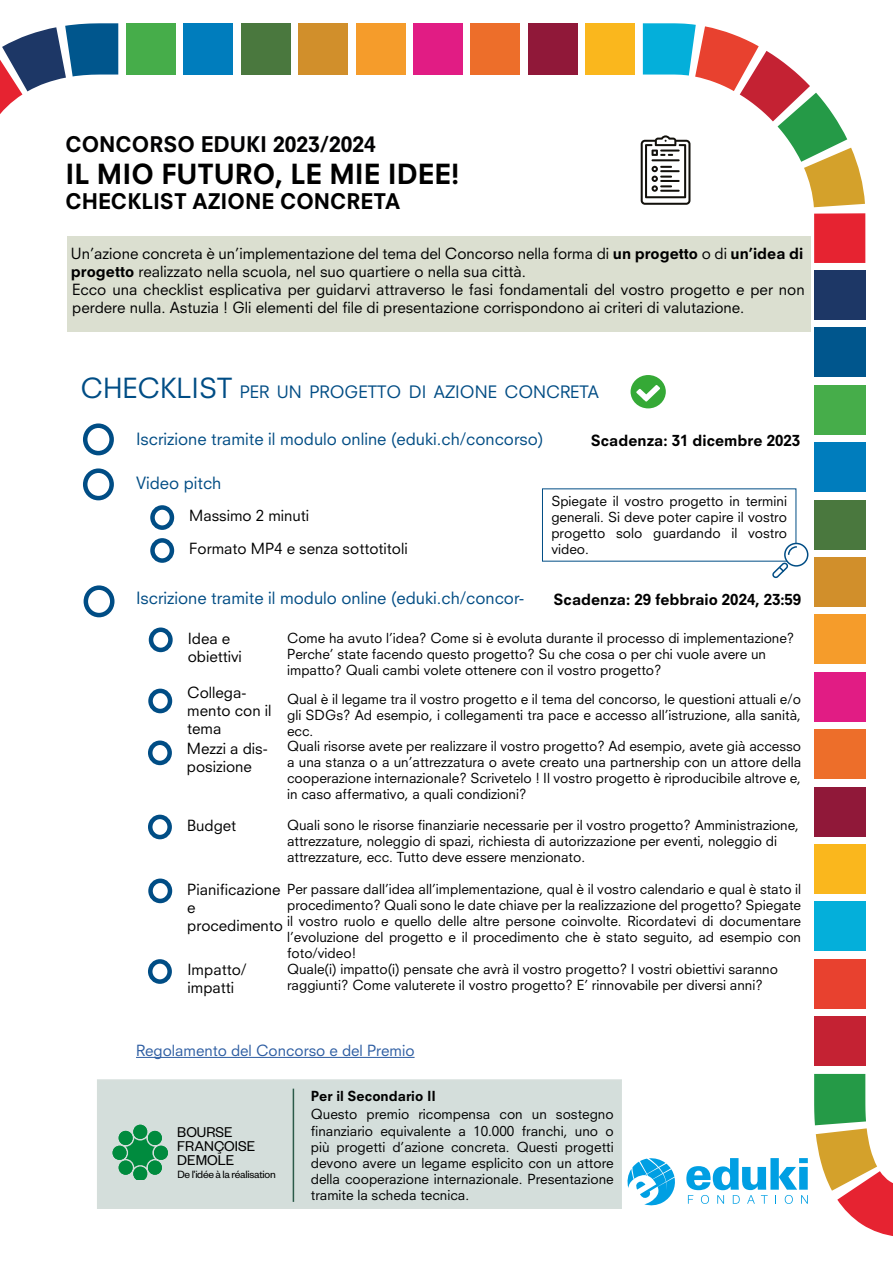
<style>
.page{position:relative;width:893px;height:1263px;background:#fff}
.page>*{position:absolute;margin:0;border:0;box-sizing:border-box;transform-origin:0 0}
.t1{font:800 27px "Neuzeit SLT Std";color:#000}
.t2{font:800 21px "Neuzeit SLT Std";color:#000}
.t3{font:800 21px "Neuzeit SLT Std";color:#020203}
.t4{font:16.65px "Neuzeit SLT Std Book SC618";color:#004c84}
.t5{font:16.5px "Neuzeit SLT Std";color:#004c84}
.t6{font:15.6px/13.8px "Founders Grotesk";color:#000}
.t7{font:15px/18px "Neuzeit SLT Std";color:#000}
.t8{font:800 15px "Neuzeit SLT Std";color:#000}
.t9{font:15px "Neuzeit SLT Std";color:#2d5da2}
.t10{font:13.5px/16.2px "Neuzeit SLT Std";color:#000;text-align:justify}
.t11{font:800 13.5px "Neuzeit SLT Std";color:#000}
.t12{font:11.55px "Founders Grotesk";letter-spacing:-.025em;color:#000}
.s1{font-weight:800}
.s2{font-family:"Neuzeit SLT Std";font-size:27px;color:#004d85}
</style>
<div class="page">
<svg style="left:814px;top:1074px;width:79px;height:162px"></svg>
<div style="left:814px;top:1016px;width:51px;height:50px;background:#c42233"></div>
<div style="left:814px;top:959px;width:51px;height:49px;background:#e8412f"></div>
<div style="left:814px;top:902px;width:51px;height:49px;background:#04afda"></div>
<div style="left:814px;top:844px;width:51px;height:50px;background:#fab71d"></div>
<div style="left:814px;top:787px;width:51px;height:49px;background:#901839"></div>
<div style="left:814px;top:729px;width:51px;height:50px;background:#ed6e2a"></div>
<div style="left:814px;top:672px;width:51px;height:49px;background:#e11c84"></div>
<div style="left:814px;top:615px;width:51px;height:49px;background:#f59c2b"></div>
<div style="left:814px;top:557px;width:51px;height:50px;background:#d18f2b"></div>
<div style="left:814px;top:500px;width:51px;height:49px;background:#4a783e"></div>
<div style="left:814px;top:442px;width:51px;height:50px;background:#007dbd"></div>
<div style="left:814px;top:385px;width:51px;height:49px;background:#46ad4a"></div>
<div style="left:814px;top:328px;width:51px;height:49px;background:#00568d"></div>
<div style="left:814px;top:270px;width:51px;height:50px;background:#1d3766"></div>
<div style="left:814px;top:213px;width:51px;height:50px;background:#e62331"></div>
<div style="left:585px;top:23px;width:50px;height:52px;background:#fab71d"></div>
<div style="left:528px;top:23px;width:49px;height:52px;background:#901839"></div>
<div style="left:471px;top:23px;width:49px;height:52px;background:#ed6e2a"></div>
<div style="left:413px;top:23px;width:50px;height:52px;background:#e11c84"></div>
<div style="left:356px;top:23px;width:49px;height:52px;background:#f59c2b"></div>
<div style="left:298px;top:23px;width:50px;height:52px;background:#d18f2b"></div>
<div style="left:241px;top:23px;width:49px;height:52px;background:#4a783e"></div>
<div style="left:184px;top:23px;width:49px;height:52px;background:#007dbd"></div>
<div style="left:126px;top:23px;width:50px;height:52px;background:#46ad4a"></div>
<svg style="left:0;top:23px;width:118px;height:91px"></svg>
<div style="left:67px;top:236px;width:744px;height:96px;background:#dbdfd0"></div>
<svg style="left:641px;top:23px;width:224px;height:184px"></svg>
<svg style="left:686px;top:1158px;width:122px;height:46px"></svg>
<svg style="left:627px;top:1158px;width:48px;height:47px"></svg>
<div style="left:83px;top:468px;width:31px;height:32px;border:4px solid #004d85;border-radius:50%"></div>
<div style="left:84px;top:585px;width:31px;height:32px;border:4px solid #004d85;border-radius:50%"></div>
<div style="left:83px;top:423px;width:31px;height:32px;border:4px solid #004d85;border-radius:50%"></div>
<div style="left:150px;top:505px;width:24px;height:25px;border:4px solid #004d85;border-radius:50%"></div>
<div style="left:150px;top:538px;width:24px;height:25px;border:4px solid #004d85;border-radius:50%"></div>
<div style="left:149px;top:627px;width:24px;height:25px;border:4px solid #004d85;border-radius:50%"></div>
<div style="left:148px;top:689px;width:24px;height:24px;border:4px solid #004d85;border-radius:50%"></div>
<div style="left:148px;top:740px;width:24px;height:25px;border:4px solid #004d85;border-radius:50%"></div>
<div style="left:148px;top:878px;width:24px;height:25px;border:4px solid #004d85;border-radius:50%"></div>
<div style="left:148px;top:815px;width:24px;height:24px;border:4px solid #004d85;border-radius:50%"></div>
<div style="left:148px;top:959px;width:24px;height:25px;border:4px solid #004d85;border-radius:50%"></div>
<div style="left:784px;top:543px;width:24px;height:24px;border:2px solid #004d85;border-radius:50%"></div>
<svg style="left:771px;top:545px;width:27px;height:34px"></svg>
<div style="left:97px;top:1079px;width:525px;height:130px;background:#d4dedb"></div>
<div style="left:631px;top:375px;width:35px;height:33px;background:#35a936;border-radius:50%"></div>
<svg style="left:636px;top:385px;width:24px;height:17px"></svg>
<hr style="left:293px;top:1089px;width:1px;height:113px;background:#2b5a49">
<svg style="left:113px;top:1125px;width:55px;height:55px"></svg>
<hr style="left:136px;top:1057px;width:279px;height:1px;background:#2d5da2">
<h2 class="t3" style="left:65px;top:131px;width:312px">CONCORSO EDUKI 2023/2024</h2>
<h1 class="t1" style="left:65px;top:158px;width:396px">IL MIO FUTURO, LE MIE IDEE!</h1>
<h2 class="t2" style="left:65px;top:189px;width:336px">CHECKLIST AZIONE CONCRETA</h2>
<p class="t7" style="left:71px;top:244px;width:735px">Un’azione concreta è un’implementazione del tema del Concorso nella forma di <span class="s1">un progetto</span> o di <span class="s1">un’idea di progetto</span> realizzato nella scuola, nel suo quartiere o nella sua città.<br>Ecco una checklist esplicativa per guidarvi attraverso le fasi fondamentali del vostro progetto e per non perdere nulla. Astuzia ! Gli elementi del file di presentazione corrispondono ai criteri di valutazione.</p>
<p class="t4" style="left:81px;top:381px;width:520px"><span class="s2">CHECKLIST</span> PER UN PROGETTO DI AZIONE CONCRETA</p>
<p class="t5" style="left:136px;top:429px;width:409px">Iscrizione tramite il modulo online (eduki.ch/concorso)</p>
<p class="t8" style="left:591px;top:431px;width:211px">Scadenza: 31 dicembre 2023</p>
<p class="t5" style="left:136px;top:472px;width:87px">Video pitch</p>
<p class="t7" style="left:189px;top:499px;width:220px;line-height:32.8px">Massimo 2 minuti<br>Formato MP4 e senza sottotitoli</p>
<p class="t10" style="left:551px;top:493px;width:237px">Spiegate il vostro progetto in termini generali. Si deve poter capire il vostro progetto solo guardando il vostro video.</p>
<p class="t5" style="left:136px;top:588px;width:390px">Iscrizione tramite il modulo online (eduki.ch/concor-</p>
<p class="t8" style="left:554px;top:590px;width:249px">Scadenza: 29 febbraio 2024, 23:59</p>
<p class="t7" style="left:188px;top:629px;width:56px">Idea e obiettivi</p>
<p class="t7" style="left:187px;top:684px;width:86px">Collega&shy;mento con il tema</p>
<p class="t7" style="left:187px;top:739px;width:82px">Mezzi a dis&shy;posizione</p>
<p class="t7" style="left:187px;top:816px;width:51px">Budget</p>
<p class="t10" style="left:287px;top:629px;width:509px;text-align:left">Come ha avuto l’idea? Come si è evoluta durante il processo di implementazione?<br>Perche’ state facendo questo progetto? Su che cosa o per chi vuole avere un impatto? Quali cambi volete ottenere con il vostro progetto?</p>
<p class="t10" style="left:287px;top:690px;width:515px">Qual è il legame tra il vostro progetto e il tema del concorso, le questioni attuali e/o gli SDGs? Ad esempio, i collegamenti tra pace e accesso all’istruzione, alla sanità, ecc.</p>
<p class="t10" style="left:287px;top:737px;width:516px">Quali risorse avete per realizzare il vostro progetto? Ad esempio, avete già accesso a una stanza o a un’attrezzatura o avete creato una partnership con un attore della cooperazione internazionale? Scrivetelo ! Il vostro progetto è riproducibile altrove e, in caso affermativo, a quali condizioni?</p>
<p class="t10" style="left:287px;top:816px;width:513px;text-align:left">Quali sono le risorse finanziarie necessarie per il vostro progetto? Amministrazione, attrezzature, noleggio di spazi, richiesta di autorizzazione per eventi, noleggio di attrezzature, ecc. Tutto deve essere menzionato.</p>
<p class="t10" style="left:287px;top:880px;width:516px">Per passare dall’idea all’implementazione, qual è il vostro calendario e qual è stato il procedimento? Quali sono le date chiave per la realizzazione del progetto? Spiegate il vostro ruolo e quello delle altre persone coinvolte. Ricordatevi di documentare l’evoluzione del progetto e il procedimento che è stato seguito, ad esempio con foto/video!</p>
<p class="t7" style="left:187px;top:880px;width:97px">Pianificazione e procedimento</p>
<p class="t7" style="left:187px;top:961px;width:61px">Impatto/ impatti</p>
<p class="t10" style="left:287px;top:961px;width:492px">Quale(i) impatto(i) pensate che avrà il vostro progetto? I vostri obiettivi saranno raggiunti? Come valuterete il vostro progetto? E’ rinnovabile per diversi anni?</p>
<p class="t9" style="left:136px;top:1041px;width:280px">Regolamento del Concorso e del Premio</p>
<p class="t6" style="left:177px;top:1124px;width:79px">BOURSE<br>FRANÇOISE<br>DEMOLE</p>
<p class="t12" style="left:177px;top:1167px;width:100px">De l’idée à la réalisation</p>
<p class="t11" style="left:311px;top:1088px;width:127px">Per il Secondario II</p>
<p class="t10" style="left:311px;top:1106px;width:304px">Questo premio ricompensa con un sostegno finanziario equivalente a 10.000 franchi, uno o più progetti d’azione concreta. Questi progetti devono avere un legame esplicito con un attore della cooperazione internazionale. Presentazione tramite la scheda tecnica.</p>
</div>
